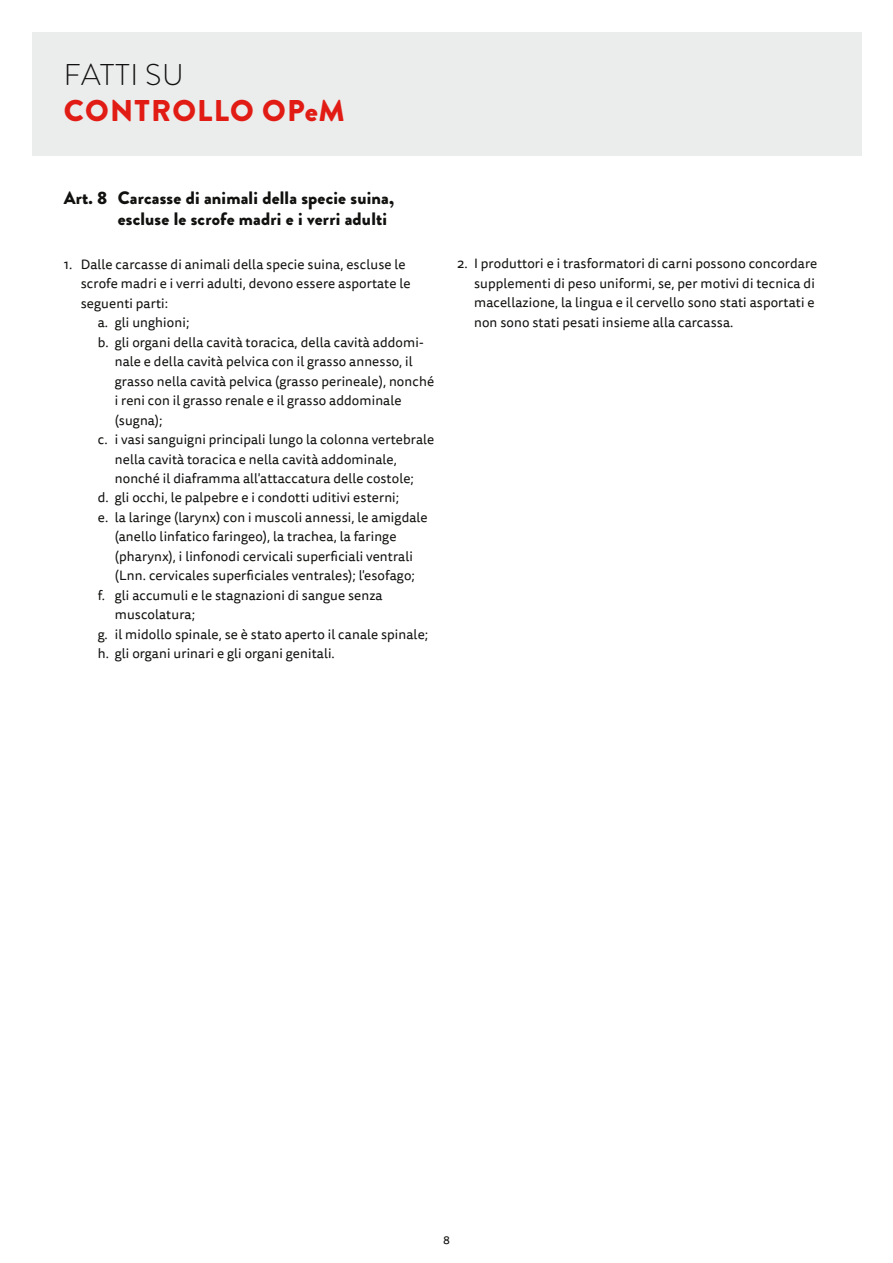
<style>
.page{position:relative;width:893px;height:1263px;background:#fff}
.page>*{position:absolute;margin:0;border:0;box-sizing:border-box;transform-origin:0 0}
.t1{font:900 30px "Brandon Grotesque";letter-spacing:.04em;color:#e11c15}
.t2{font:300 30px "Brandon Grotesque";letter-spacing:.02em;color:#11110f}
.t3{font:900 18px/21px "Brandon Grotesque";letter-spacing:.01em;color:#11110f}
.t4{font:13.5px/19.5px "Tisa Sans Pro";letter-spacing:.01em;color:#11110f}
.t5{font:12px "Tisa Sans Pro";color:#11110f}
</style>
<div class="page">
<div style="left:32px;top:32px;width:829px;height:123px;background:#ebecec"></div>
<h1 class="t2" style="left:64px;top:54px;width:121px">FATTI SU</h1>
<h1 class="t1" style="left:64px;top:89px;width:282px">CONTROLLO OPeM</h1>
<h2 class="t3" style="left:118px;top:187px;width:278px;text-indent:-54px">Art. 8 Carcasse di animali della specie suina, escluse le scrofe madri e i verri adulti</h2>
<p class="t4" style="left:64px;top:254px;width:343px">1. Dalle carcasse di animali della specie suina, escluse le</p>
<p class="t4" style="left:81px;top:274px;width:331px">scrofe madri e i verri adulti, devono essere asportate le</p>
<p class="t4" style="left:81px;top:293px;width:89px">seguenti parti:</p>
<p class="t4" style="left:98px;top:313px;width:93px">a. gli unghioni;</p>
<p class="t4" style="left:98px;top:332px;width:327px">b. gli organi della cavità toracica, della cavità addomi-</p>
<p class="t4" style="left:115px;top:352px;width:299px">nale e della cavità pelvica con il grasso annesso, il</p>
<p class="t4" style="left:115px;top:371px;width:321px">grasso nella cavità pelvica (grasso perineale), nonché</p>
<p class="t4" style="left:115px;top:391px;width:288px">i reni con il grasso renale e il grasso addominale</p>
<p class="t4" style="left:115px;top:410px;width:49px">(sugna);</p>
<p class="t4" style="left:98px;top:430px;width:338px">c. i vasi sanguigni principali lungo la colonna vertebrale</p>
<p class="t4" style="left:115px;top:449px;width:284px">nella cavità toracica e nella cavità addominale,</p>
<p class="t4" style="left:115px;top:469px;width:301px">nonché il diaframma all'attaccatura delle costole;</p>
<p class="t4" style="left:98px;top:488px;width:303px">d. gli occhi, le palpebre e i condotti uditivi esterni;</p>
<p class="t4" style="left:98px;top:508px;width:331px">e. la laringe (larynx) con i muscoli annessi, le amigdale</p>
<p class="t4" style="left:115px;top:527px;width:283px">(anello linfatico faringeo), la trachea, la faringe</p>
<p class="t4" style="left:115px;top:547px;width:300px">(pharynx), i linfonodi cervicali superficiali ventrali</p>
<p class="t4" style="left:115px;top:566px;width:302px">(Lnn. cervicales superficiales ventrales); l'esofago;</p>
<p class="t4" style="left:98px;top:586px;width:286px">f. gli accumuli e le stagnazioni di sangue senza</p>
<p class="t4" style="left:115px;top:605px;width:82px">muscolatura;</p>
<p class="t4" style="left:98px;top:625px;width:332px">g. il midollo spinale, se è stato aperto il canale spinale;</p>
<p class="t4" style="left:98px;top:644px;width:239px">h. gli organi urinari e gli organi genitali.</p>
<p class="t4" style="left:474px;top:254px;width:345px;text-indent:-17px">2. I produttori e i trasformatori di carni possono concordare supplementi di peso uniformi, se, per motivi di tecnica di macellazione, la lingua e il cervello sono stati asportati e non sono stati pesati insieme alla carcassa.</p>
<p class="t5" style="left:443px;top:1231px;width:8px">8</p>
</div>
